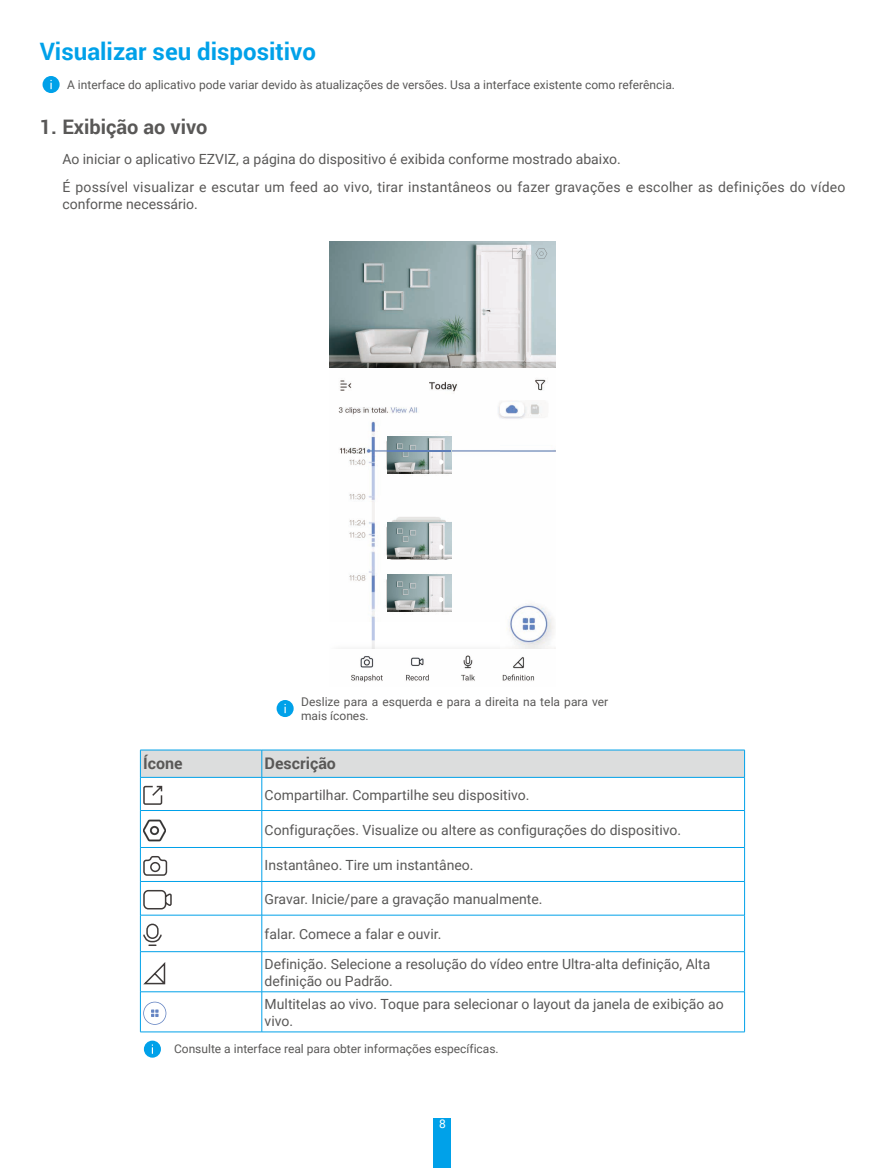
<style>
.page{position:relative;width:885px;height:1168px;background:#fff}
.page>*{position:absolute;margin:0;border:0;box-sizing:border-box;transform-origin:0 0}
.t1{font:700 24px "Roboto";color:#00a1e9}
.t2{font:700 20px "Roboto";color:#595857}
.t3{font:700 16px "Roboto";color:#595857}
.t4{font:14px/28.2px "Roboto";color:#595857}
.t5{font:12px/14.4px "Roboto";color:#595857}
.t6{font:12px "Roboto";color:#fff}
</style>
<div class="page">
<div style="left:434px;top:1118px;width:17px;height:50px;background:#00a1e9"></div>
<div style="left:43px;top:76px;width:17px;height:17px;background:#00a1e9;border-radius:50%"></div>
<svg style="left:50px;top:80px;width:2px;height:9px"></svg>
<img style="left:330px;top:367px;width:225px;height:282px">
<img style="left:387px;top:522px;width:64px;height:36px">
<svg style="left:439px;top:544px;width:5px;height:6px"></svg>
<img style="left:387px;top:437px;width:64px;height:37px">
<svg style="left:439px;top:459px;width:5px;height:6px"></svg>
<img style="left:387px;top:574px;width:64px;height:37px">
<svg style="left:439px;top:596px;width:5px;height:7px"></svg>
<hr style="left:387px;top:450px;width:64px;height:2px;background:#5e7eb9">
<img style="left:329px;top:242px;width:226px;height:125px">
<img style="left:351px;top:655px;width:184px;height:27px">
<svg style="left:512px;top:249px;width:10px;height:10px"></svg>
<svg style="left:535px;top:249px;width:12px;height:10px"></svg>
<div style="left:276px;top:700px;width:17px;height:17px;background:#00a1e9;border-radius:50%"></div>
<svg style="left:284px;top:704px;width:2px;height:9px"></svg>
<svg style="left:140px;top:750px;width:605px;height:27px;background:#d5dbdd"></svg>
<hr style="left:140px;top:777px;width:122px;height:1px;background:#00a1e9">
<hr style="left:140px;top:777px;width:1px;height:33px;background:#00a1e9">
<hr style="left:262px;top:777px;width:482px;height:1px;background:#00a1e9">
<hr style="left:261px;top:777px;width:1px;height:33px;background:#00a1e9">
<hr style="left:744px;top:777px;width:1px;height:33px;background:#00a1e9">
<hr style="left:140px;top:810px;width:122px;height:1px;background:#00a1e9">
<hr style="left:140px;top:811px;width:1px;height:36px;background:#00a1e9">
<hr style="left:262px;top:810px;width:482px;height:1px;background:#00a1e9">
<hr style="left:261px;top:811px;width:1px;height:36px;background:#00a1e9">
<hr style="left:744px;top:811px;width:1px;height:36px;background:#00a1e9">
<hr style="left:140px;top:847px;width:122px;height:1px;background:#00a1e9">
<hr style="left:140px;top:848px;width:1px;height:33px;background:#00a1e9">
<hr style="left:262px;top:847px;width:482px;height:1px;background:#00a1e9">
<hr style="left:261px;top:848px;width:1px;height:33px;background:#00a1e9">
<hr style="left:744px;top:848px;width:1px;height:33px;background:#00a1e9">
<hr style="left:140px;top:881px;width:122px;height:1px;background:#00a1e9">
<hr style="left:140px;top:882px;width:1px;height:33px;background:#00a1e9">
<hr style="left:262px;top:881px;width:482px;height:1px;background:#00a1e9">
<hr style="left:261px;top:882px;width:1px;height:33px;background:#00a1e9">
<hr style="left:744px;top:882px;width:1px;height:33px;background:#00a1e9">
<hr style="left:140px;top:915px;width:122px;height:1px;background:#00a1e9">
<hr style="left:140px;top:915px;width:1px;height:36px;background:#00a1e9">
<hr style="left:262px;top:915px;width:482px;height:1px;background:#00a1e9">
<hr style="left:261px;top:915px;width:1px;height:36px;background:#00a1e9">
<hr style="left:744px;top:915px;width:1px;height:36px;background:#00a1e9">
<hr style="left:140px;top:951px;width:122px;height:1px;background:#00a1e9">
<hr style="left:140px;top:952px;width:1px;height:40px;background:#00a1e9">
<hr style="left:262px;top:951px;width:482px;height:1px;background:#00a1e9">
<hr style="left:261px;top:952px;width:1px;height:40px;background:#00a1e9">
<hr style="left:744px;top:952px;width:1px;height:40px;background:#00a1e9">
<hr style="left:140px;top:991px;width:122px;height:1px;background:#00a1e9">
<hr style="left:140px;top:992px;width:1px;height:40px;background:#00a1e9">
<hr style="left:262px;top:991px;width:482px;height:1px;background:#00a1e9">
<hr style="left:261px;top:992px;width:1px;height:40px;background:#00a1e9">
<hr style="left:744px;top:992px;width:1px;height:40px;background:#00a1e9">
<hr style="left:140px;top:1031px;width:122px;height:1px;background:#00a1e9">
<hr style="left:262px;top:1031px;width:482px;height:1px;background:#00a1e9">
<svg style="left:143px;top:785px;width:20px;height:20px"></svg>
<img style="left:143px;top:819px;width:22px;height:23px">
<svg style="left:143px;top:856px;width:25px;height:20px"></svg>
<svg style="left:143px;top:889px;width:29px;height:21px"></svg>
<div style="left:146px;top:924px;width:13px;height:15px;border:2px solid #3f3b3a;border-radius:5px"></div>
<svg style="left:143px;top:934px;width:19px;height:12px"></svg>
<svg style="left:143px;top:962px;width:23px;height:23px"></svg>
<svg style="left:143px;top:1002px;width:23px;height:23px"></svg>
<div style="left:144px;top:1002px;width:21px;height:22px;background:#fff;border-radius:50%"></div>
<svg style="left:151px;top:1009px;width:7px;height:8px"></svg>
<svg style="left:144px;top:1041px;width:17px;height:17px"></svg>
<h1 class="t1" style="left:40px;top:35px;width:278px">Visualizar seu dispositivo</h1>
<p class="t5" style="left:67px;top:77px;width:609px">A interface do aplicativo pode variar devido às atualizações de versões. Usa a interface existente como referência.</p>
<h2 class="t2" style="left:40px;top:113px;width:169px">1. Exibição ao vivo</h2>
<p class="t4" style="left:62px;top:144px;width:784px">Ao iniciar o aplicativo EZVIZ, a página do dispositivo é exibida conforme mostrado abaixo.<br>É possível visualizar e escutar um feed ao vivo, tirar instantâneos ou fazer gravações e escolher as definições do vídeo</p>
<p class="t4" style="left:62px;top:189px;width:137px">conforme necessário.</p>
<p class="t5" style="left:301px;top:694px;width:309px">Deslize para a esquerda e para a direita na tela para ver mais ícones.</p>
<p class="t3" style="left:143px;top:752px;width:41px">Ícone</p>
<p class="t3" style="left:264px;top:752px;width:73px">Descrição</p>
<p class="t4" style="left:264px;top:780px;width:266px">Compartilhar. Compartilhe seu dispositivo.</p>
<p class="t4" style="left:264px;top:815px;width:418px">Configurações. Visualize ou altere as configurações do dispositivo.</p>
<p class="t4" style="left:264px;top:851px;width:210px">Instantâneo. Tire um instantâneo.</p>
<p class="t4" style="left:264px;top:885px;width:279px">Gravar. Inicie/pare a gravação manualmente.</p>
<p class="t4" style="left:264px;top:919px;width:447px;line-height:30px">falar. Comece a falar e ouvir.<br>Definição. Selecione a resolução do vídeo entre Ultra-alta definição, Alta</p>
<p class="t4" style="left:264px;top:969px;width:460px;line-height:23.4px">definição ou Padrão.<br>Multitelas ao vivo. Toque para selecionar o layout da janela de exibição ao</p>
<p class="t4" style="left:264px;top:1007px;width:30px">vivo.</p>
<p class="t5" style="left:174px;top:1041px;width:326px">Consulte a interface real para obter informações específicas.</p>
<p class="t6" style="left:439px;top:1116px;width:8px">8</p>
</div>
